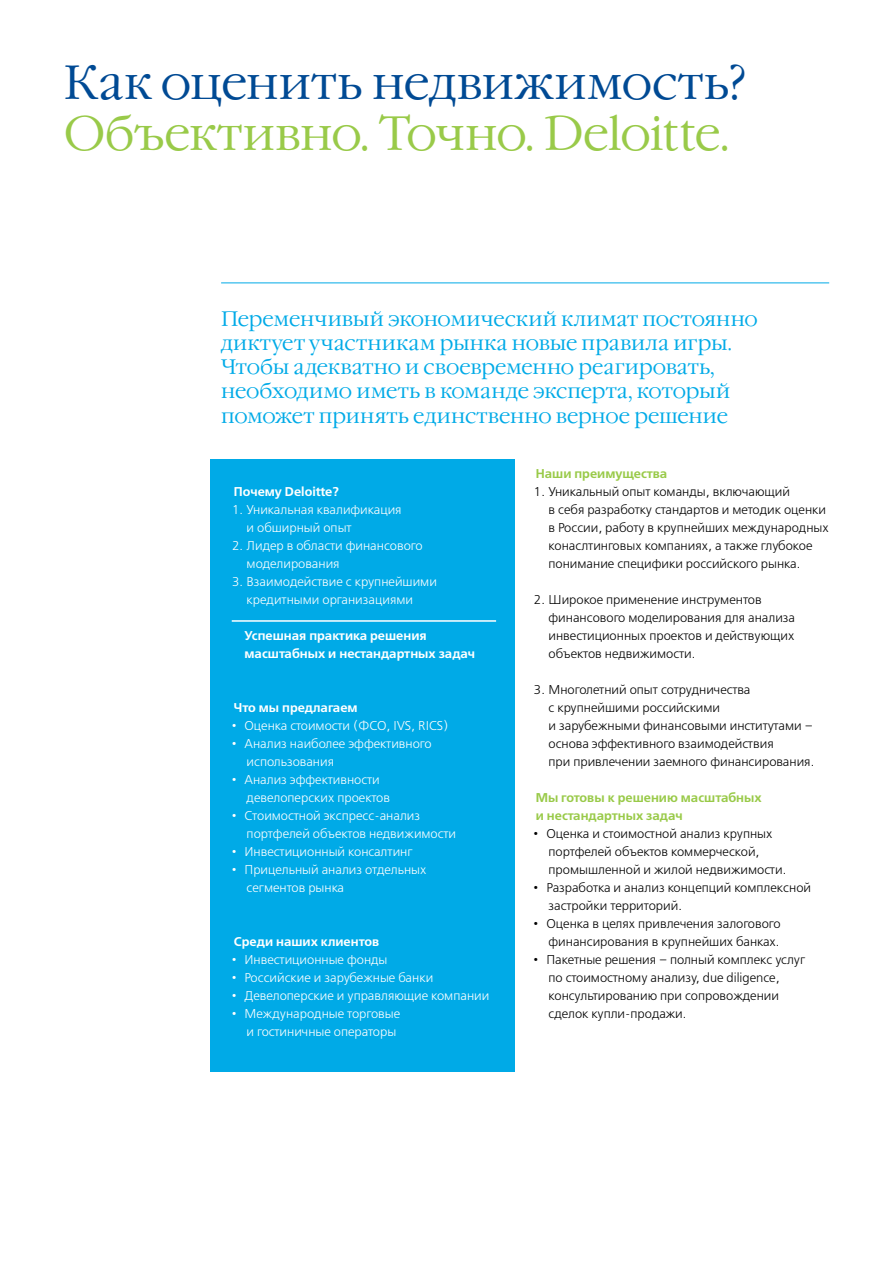
<style>
.page{position:relative;width:893px;height:1263px;background:#fff}
.page>*{position:absolute;margin:0;border:0;box-sizing:border-box;transform-origin:0 0}
.t1{font:48px "Garamond Light ITC";letter-spacing:-.02em;color:#99ca49}
.t2{font:48px "Garamond Light ITC";letter-spacing:.005em;color:#004a94}
.t3{font:21px/24px "Garamond Light ITC";color:#00aae7}
.t4{font:300 12.75px/18px "Free Set";color:#000}
.t5{font:300 12.75px/18px "Free Set";color:#fff}
.t6{font:600 12.75px/18px "Free Set";color:#fff}
.t7{font:600 12.75px/18px "Free Set";color:#99ca49}
</style>
<div class="page">
<div style="left:210px;top:460px;width:304px;height:612px;background:#00aae7"></div>
<hr style="left:232px;top:620px;width:264px;height:2px;background:#fff">
<hr style="left:221px;top:282px;width:608px;height:1px;background:#00aae7">
<h1 class="t2" style="left:64px;top:54px;width:684px">Как оценить недвижимость?</h1>
<h1 class="t1" style="left:64px;top:104px;width:667px">Объективно. Точно. Deloitte.</h1>
<h2 class="t3" style="left:221px;top:307px;width:538px">Переменчивый экономический климат постоянно диктует участникам рынка новые правила игры.<br>Чтобы адекватно и своевременно реагировать, необходимо иметь в команде эксперта, который поможет принять единственно верное решение</h2>
<p class="t6" style="left:234px;top:483px;width:107px">Почему Deloitte?</p>
<p class="t5" style="left:247px;top:501px;width:157px;text-indent:-15px">1. Уникальная квалификация и обширный опыт</p>
<p class="t5" style="left:247px;top:537px;width:178px;text-indent:-15px">2. Лидер в области финансового моделирования</p>
<p class="t5" style="left:247px;top:573px;width:192px;text-indent:-15px">3. Взаимодействие с крупнейшими кредитными организациями</p>
<p class="t6" style="left:244px;top:627px;width:232px">Успешная практика решения масштабных и нестандартных задач</p>
<p class="t6" style="left:234px;top:699px;width:125px">Что мы предлагаем</p>
<p class="t5" style="left:232px;top:717px;width:218px">• Оценка стоимости (ФСО, IVS, RICS)</p>
<p class="t5" style="left:247px;top:735px;width:187px;text-indent:-15px">• Анализ наиболее эффективного использования</p>
<p class="t5" style="left:247px;top:771px;width:145px;text-indent:-15px">• Анализ эффективности девелоперских проектов</p>
<p class="t5" style="left:247px;top:807px;width:211px;text-indent:-15px">• Стоимостной экспресс-анализ портфелей объектов недвижимости</p>
<p class="t5" style="left:232px;top:843px;width:182px">• Инвестиционный консалтинг</p>
<p class="t5" style="left:247px;top:861px;width:181px;text-indent:-15px">• Прицельный анализ отдельных сегментов рынка</p>
<p class="t6" style="left:234px;top:933px;width:147px">Среди наших клиентов</p>
<p class="t5" style="left:232px;top:951px;width:157px">• Инвестиционные фонды</p>
<p class="t5" style="left:232px;top:969px;width:203px">• Российские и зарубежные банки</p>
<p class="t5" style="left:232px;top:987px;width:259px">• Девелоперские и управляющие компании</p>
<p class="t5" style="left:247px;top:1005px;width:155px;text-indent:-15px">• Международные торговые и гостиничные операторы</p>
<p class="t7" style="left:536px;top:465px;width:133px">Наши преимущества</p>
<p class="t4" style="left:548px;top:483px;width:282px;text-indent:-15px">1. Уникальный опыт команды, включающий<br>в себя разработку стандартов и методик оценки в России, работу в крупнейших международных конаслтинговых компаниях, а также глубокое понимание специфики российского рынка.</p>
<p class="t4" style="left:548px;top:591px;width:248px;text-indent:-15px">2. Широкое применение инструментов финансового моделирования для анализа инвестиционных проектов и действующих объектов недвижимости.</p>
<p class="t4" style="left:548px;top:681px;width:267px;text-indent:-15px">3. Многолетний опыт сотрудничества<br>с крупнейшими российскими<br>и зарубежными финансовыми институтами – основа эффективного взаимодействия<br>при привлечении заемного финансирования.</p>
<p class="t7" style="left:536px;top:789px;width:227px">Мы готовы к решению масштабных и нестандартных задач</p>
<p class="t4" style="left:548px;top:825px;width:239px;text-indent:-15px">• Оценка и стоимостной анализ крупных портфелей объектов коммерческой, промышленной и жилой недвижимости.</p>
<p class="t4" style="left:548px;top:879px;width:264px;text-indent:-15px">• Разработка и анализ концепций комплексной застройки территорий.</p>
<p class="t4" style="left:534px;top:915px;width:249px;text-align:right">• Оценка в целях привлечения залогового финансирования в крупнейших банках.</p>
<p class="t4" style="left:548px;top:951px;width:258px;text-indent:-15px">• Пакетные решения – полный комплекс услуг по стоимостному анализу, due diligence, консультированию при сопровождении сделок купли-продажи.</p>
</div>
